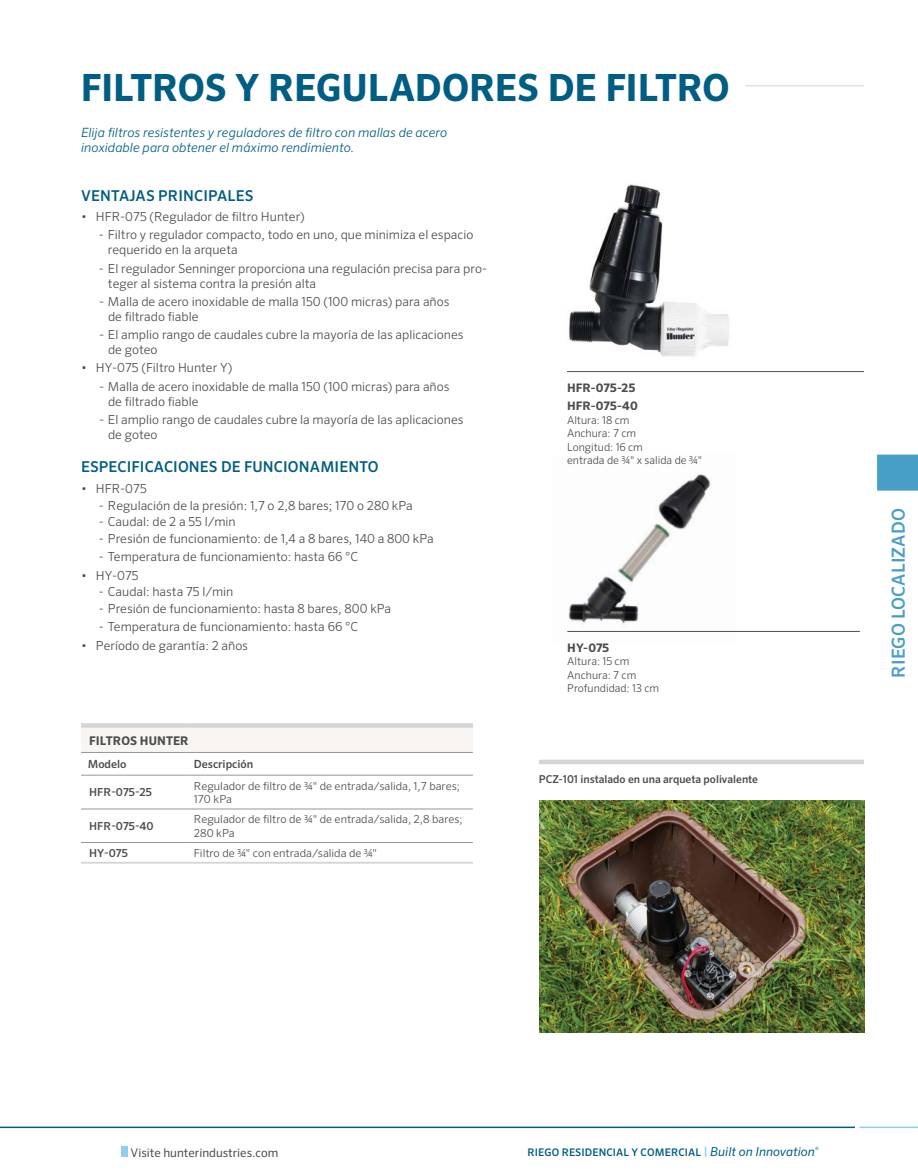
<style>
.page{position:relative;width:918px;height:1175px;background:#fff}
.page>*{position:absolute;margin:0;border:0;box-sizing:border-box;transform-origin:0 0}
.t1{font:700 37.5px "Sero Pro";letter-spacing:-.005em;color:#005d83}
.t2{font:500 18px "Sero Pro";letter-spacing:.01em;color:#479ec7}
.t3{font:500 15px "Sero Pro";letter-spacing:.01em;color:#005d83}
.t4{font:italic 300 12.75px/15px "Sero Pro";letter-spacing:.005em;color:#005d83}
.t5{font:300 12.45px/15px "Sero Pro";color:#4c4d4d}
.t6{font:12px "Sero Pro";color:#4c4d4d}
.t7{font:700 12px "Sero Pro";letter-spacing:.01em;color:#4c4d4d}
.t8{font:700 11.7px/18px "Sero Pro";letter-spacing:.01em;color:#4c4d4d}
.t9{font:500 11.25px "Sero Pro";color:#4c4d4d}
.t10{font:300 10.95px/13.5px "Sero Pro";color:#4c4d4d}
.t11{font:500 10.95px "Sero Pro";color:#4c4d4d}
.t12{font:300 10.8px/13.5px "Sero Pro";color:#4c4d4d}
.t13{font:500 10.8px "Sero Pro";color:#4c4d4d}
.t14{font:500 10.5px "Sero Pro";letter-spacing:.01em;color:#005d83}
.s1{font-size:12px;color:#95d1f3}
.s2{font-weight:400;font-style:italic;font-size:12.3px}
</style>
<div class="page">
<div style="left:122px;top:1146px;width:6px;height:10px;background:#8dcef2"></div>
<hr style="left:0;top:1126px;width:855px;height:2px;background:#005d83">
<hr style="left:860px;top:1126px;width:58px;height:2px;background:#8dcef2">
<hr style="left:81px;top:85px;width:783px;height:1px;background:#d4d5d5">
<div style="left:877px;top:454px;width:41px;height:36px;background:#479ec7"></div>
<img style="left:568px;top:474px;width:168px;height:157px">
<img style="left:568px;top:184px;width:161px;height:173px">
<img style="left:540px;top:800px;width:324px;height:232px">
<div style="left:81px;top:47px;width:664px;height:54px;background:#fff"></div>
<hr style="left:567px;top:371px;width:297px;height:1px;background:#4c4d4d">
<hr style="left:567px;top:631px;width:293px;height:1px;background:#4c4d4d">
<div style="left:81px;top:725px;width:392px;height:27px;background:#f8f5f2"></div>
<svg style="left:81px;top:774px;width:392px;height:36px"></svg>
<hr style="left:81px;top:752px;width:105px;height:1px;background:#969798">
<hr style="left:186px;top:752px;width:287px;height:1px;background:#969798">
<hr style="left:81px;top:775px;width:105px;height:1px;background:#969798">
<hr style="left:186px;top:775px;width:287px;height:1px;background:#969798">
<hr style="left:81px;top:808px;width:105px;height:1px;background:#969798">
<hr style="left:186px;top:808px;width:287px;height:1px;background:#969798">
<hr style="left:81px;top:842px;width:105px;height:1px;background:#969798">
<hr style="left:186px;top:842px;width:287px;height:1px;background:#969798">
<hr style="left:81px;top:723px;width:105px;height:4px;background:#d4d5d5">
<hr style="left:186px;top:723px;width:287px;height:4px;background:#d4d5d5">
<hr style="left:81px;top:861px;width:105px;height:2px;background:#d4d5d5">
<hr style="left:186px;top:861px;width:287px;height:2px;background:#d4d5d5">
<div style="left:539px;top:759px;width:325px;height:5px;background:#d4d5d5"></div>
<h1 class="t1" style="left:81px;top:65px;width:650px">FILTROS Y REGULADORES DE FILTRO</h1>
<p class="t4" style="left:81px;top:125px;width:368px">Elija filtros resistentes y reguladores de filtro con mallas de acero inoxidable para obtener el máximo rendimiento.</p>
<p class="t3" style="left:81px;top:186px;width:174px">VENTAJAS PRINCIPALES</p>
<p class="t5" style="left:81px;top:209px;width:225px">• HFR-075 (Regulador de filtro Hunter)</p>
<p class="t5" style="left:108px;top:227px;width:367px;text-indent:-9px">- Filtro y regulador compacto, todo en uno, que minimiza el espacio requerido en la arqueta</p>
<p class="t5" style="left:108px;top:261px;width:381px;text-indent:-9px">- El regulador Senninger proporciona una regulación precisa para pro&shy;teger al sistema contra la presión alta</p>
<p class="t5" style="left:108px;top:294px;width:343px;text-indent:-9px">- Malla de acero inoxidable de malla 150 (100 micras) para años de filtrado fiable</p>
<p class="t5" style="left:108px;top:327px;width:357px;text-indent:-9px">- El amplio rango de caudales cubre la mayoría de las aplicaciones de goteo</p>
<p class="t5" style="left:81px;top:360px;width:153px">• HY-075 (Filtro Hunter Y)</p>
<p class="t5" style="left:108px;top:378px;width:343px;text-indent:-9px">- Malla de acero inoxidable de malla 150 (100 micras) para años de filtrado fiable</p>
<p class="t5" style="left:108px;top:412px;width:357px;text-indent:-9px">- El amplio rango de caudales cubre la mayoría de las aplicaciones de goteo</p>
<p class="t3" style="left:81px;top:458px;width:299px">ESPECIFICACIONES DE FUNCIONAMIENTO</p>
<p class="t5" style="left:81px;top:481px;width:67px">• HFR-075</p>
<p class="t5" style="left:99px;top:497px;width:315px">- Regulación de la presión: 1,7 o 2,8 bares; 170 o 280 kPa</p>
<p class="t5" style="left:99px;top:514px;width:138px">- Caudal: de 2 a 55 l/min</p>
<p class="t5" style="left:99px;top:531px;width:336px">- Presión de funcionamiento: de 1,4 a 8 bares, 140 a 800 kPa</p>
<p class="t5" style="left:99px;top:549px;width:261px">- Temperatura de funcionamiento: hasta 66 °C</p>
<p class="t5" style="left:81px;top:567px;width:59px">• HY-075</p>
<p class="t5" style="left:99px;top:584px;width:136px">- Caudal: hasta 75 l/min</p>
<p class="t5" style="left:99px;top:601px;width:294px">- Presión de funcionamiento: hasta 8 bares, 800 kPa</p>
<p class="t5" style="left:99px;top:619px;width:261px">- Temperatura de funcionamiento: hasta 66 °C</p>
<p class="t5" style="left:81px;top:637px;width:168px">• Período de garantía: 2 años</p>
<p class="t7" style="left:89px;top:733px;width:101px">FILTROS HUNTER</p>
<p class="t9" style="left:88px;top:757px;width:40px">Modelo</p>
<p class="t9" style="left:194px;top:757px;width:61px">Descripción</p>
<p class="t11" style="left:89px;top:786px;width:64px">HFR-075-25</p>
<p class="t10" style="left:194px;top:779px;width:268px">Regulador de filtro de 3/4" de entrada/salida, 1,7 bares;<br>170 kPa</p>
<p class="t11" style="left:89px;top:819px;width:66px">HFR-075-40</p>
<p class="t10" style="left:194px;top:812px;width:270px">Regulador de filtro de 3/4" de entrada/salida, 2,8 bares;<br>280 kPa</p>
<p class="t11" style="left:89px;top:846px;width:40px">HY-075</p>
<p class="t10" style="left:194px;top:846px;width:185px">Filtro de 3/4" con entrada/salida de 3/4"</p>
<p class="t8" style="left:567px;top:379px;width:72px">HFR-075-25<br>HFR-075-40</p>
<p class="t12" style="left:567px;top:413px;width:136px">Altura: 18 cm<br>Anchura: 7 cm<br>Longitud: 16 cm<br>entrada de ¾" x salida de ¾"</p>
<p class="t8" style="left:567px;top:639px;width:43px">HY-075</p>
<p class="t12" style="left:567px;top:654px;width:93px">Altura: 15 cm<br>Anchura: 7 cm<br>Profundidad: 13 cm</p>
<p class="t13" style="left:539px;top:772px;width:221px">PCZ-101 instalado en una arqueta polivalente</p>
<h2 class="t2" style="left:888px;top:677px;width:171px;rotate:-90deg">RIEGO LOCALIZADO</h2>
<p class="t6" style="left:131px;top:1145px;width:149px">Visite hunterindustries.com</p>
<p class="t14" style="left:527px;top:1146px;width:293px">RIEGO RESIDENCIAL Y COMERCIAL <span class="s1">|</span> <span class="s2">Built on Innovation</span><sup>®</sup></p>
</div>
